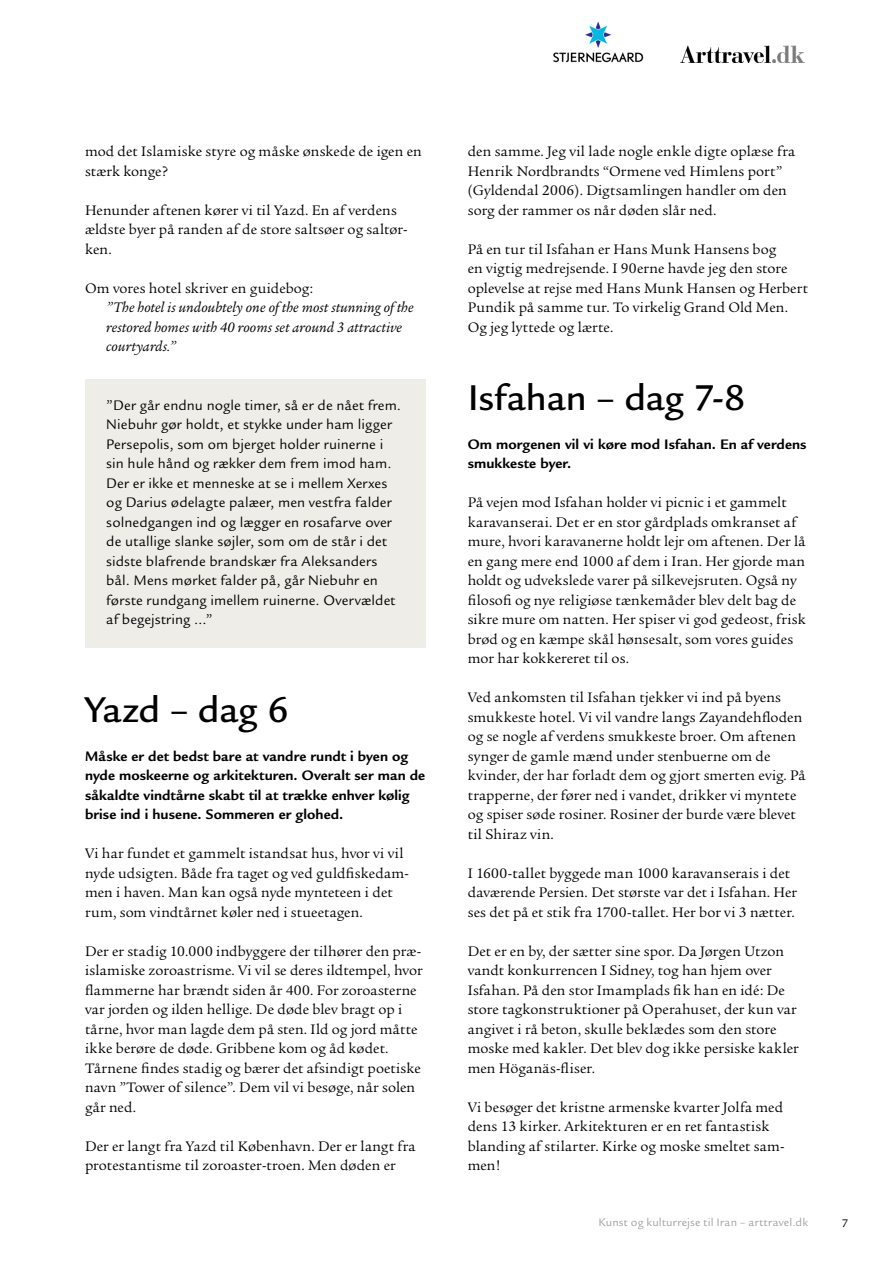
<style>
.page{position:relative;width:893px;height:1263px;background:#fff}
.page>*{position:absolute;margin:0;border:0;box-sizing:border-box;transform-origin:0 0}
.t1{font:500 39px "Legacy Sans";letter-spacing:-.01em;color:#000}
.t2{font:15px/19.5px "Legacy Serif";letter-spacing:.005em;color:#000}
.t3{font:15px/19.5px "Legacy Sans";letter-spacing:.01em;color:#000}
.t4{font:700 15px/19.5px "Legacy Sans";letter-spacing:.005em;color:#000}
.t5{font:italic 15px/19.5px "Legacy Serif";letter-spacing:.01em;color:#000}
.t6{font:12px "Legacy Sans";letter-spacing:.02em;color:#9fa09f}
.t7{font:12px "Legacy Sans";color:#000}
</style>
<div class="page">
<img style="left:553px;top:21px;width:91px;height:42px">
<img style="left:681px;top:45px;width:123px;height:17px">
<div style="left:85px;top:379px;width:340px;height:269px;background:#eeede7"></div>
<p class="t2" style="left:85px;top:142px;width:338px">mod det Islamiske styre og måske ønskede de igen en stærk konge?</p>
<p class="t2" style="left:85px;top:200px;width:324px">Henunder aftenen kører vi til Yazd. En af verdens ældste byer på randen af de store saltsøer og saltør&shy;ken.</p>
<p class="t2" style="left:85px;top:278px;width:230px">Om vores hotel skriver en guidebog:</p>
<p class="t5" style="left:106px;top:298px;width:309px">”The hotel is undoubtely one of the most stunning of the restored homes with 40 rooms set around 3 attractive courtyards.”</p>
<p class="t3" style="left:106px;top:395px;width:296px">”Der går endnu nogle timer, så er de nået frem.<br>Niebuhr gør holdt, et stykke under ham ligger Persepolis, som om bjerget holder ruinerne i sin hule hånd og rækker dem frem imod ham.<br>Der er ikke et menneske at se i mellem Xerxes og Darius ødelagte palæer, men vestfra falder solnedgangen ind og lægger en rosafarve over de utallige slanke søjler, som om de står i det sidste blafrende brandskær fra Aleksanders bål. Mens mørket falder på, går Niebuhr en første rundgang imellem ruinerne. Overvældet af begejstring …”</p>
<h1 class="t1" style="left:85px;top:687px;width:205px">Yazd – dag 6</h1>
<p class="t4" style="left:85px;top:746px;width:342px">Måske er det bedst bare at vandre rundt i byen og nyde moskeerne og arkitekturen. Overalt ser man de såkaldte vindtårne skabt til at trække enhver kølig brise ind i husene. Sommeren er glohed.</p>
<p class="t2" style="left:85px;top:844px;width:325px">Vi har fundet et gammelt istandsat hus, hvor vi vil nyde udsigten. Både fra taget og ved guldfiskedam&shy;men i haven. Man kan også nyde mynteteen i det rum, som vindtårnet køler ned i stueetagen.</p>
<p class="t2" style="left:85px;top:941px;width:339px">Der er stadig 10.000 indbyggere der tilhører den præ&shy;islamiske zoroastrisme. Vi vil se deres ildtempel, hvor flammerne har brændt siden år 400. For zoroasterne var jorden og ilden hellige. De døde blev bragt op i tårne, hvor man lagde dem på sten. Ild og jord måtte ikke berøre de døde. Gribbene kom og åd kødet.<br>Tårnene findes stadig og bærer det afsindigt poetiske navn ”Tower of silence”. Dem vil vi besøge, når solen går ned.</p>
<p class="t2" style="left:85px;top:1136px;width:332px">Der er langt fra Yazd til København. Der er langt fra protestantisme til zoroaster-troen. Men døden er</p>
<p class="t2" style="left:468px;top:142px;width:329px">den samme. Jeg vil lade nogle enkle digte oplæse fra Henrik Nordbrandts “Ormene ved Himlens port” (Gyldendal 2006). Digtsamlingen handler om den sorg der rammer os når døden slår ned.</p>
<p class="t2" style="left:468px;top:239px;width:342px">På en tur til Isfahan er Hans Munk Hansens bog<br>en vigtig medrejsende. I 90erne havde jeg den store oplevelse at rejse med Hans Munk Hansen og Herbert Pundik på samme tur. To virkelig Grand Old Men.<br>Og jeg lyttede og lærte.</p>
<h1 class="t1" style="left:468px;top:375px;width:279px">Isfahan – dag 7-8</h1>
<p class="t4" style="left:468px;top:434px;width:340px">Om morgenen vil vi køre mod Isfahan. En af verdens smukkeste byer.</p>
<p class="t2" style="left:468px;top:493px;width:340px">På vejen mod Isfahan holder vi picnic i et gammelt karavanserai. Det er en stor gårdplads omkranset af mure, hvori karavanerne holdt lejr om aftenen. Der lå en gang mere end 1000 af dem i Iran. Her gjorde man holdt og udvekslede varer på silkevejsruten. Også ny filosofi og nye religiøse tænkemåder blev delt bag de sikre mure om natten. Her spiser vi god gedeost, frisk brød og en kæmpe skål hønsesalt, som vores guides mor har kokkereret til os.</p>
<p class="t2" style="left:468px;top:688px;width:339px">Ved ankomsten til Isfahan tjekker vi ind på byens smukkeste hotel. Vi vil vandre langs Zayandehfloden og se nogle af verdens smukkeste broer. Om aftenen synger de gamle mænd under stenbuerne om de kvinder, der har forladt dem og gjort smerten evig. På trapperne, der fører ned i vandet, drikker vi myntete og spiser søde rosiner. Rosiner der burde være blevet til Shiraz vin.</p>
<p class="t2" style="left:468px;top:863px;width:331px">I 1600-tallet byggede man 1000 karavanserais i det daværende Persien. Det største var det i Isfahan. Her ses det på et stik fra 1700-tallet. Her bor vi 3 nætter.</p>
<p class="t2" style="left:468px;top:941px;width:332px">Det er en by, der sætter sine spor. Da Jørgen Utzon vandt konkurrencen I Sidney, tog han hjem over Isfahan. På den stor Imamplads fik han en idé: De store tagkonstruktioner på Operahuset, der kun var angivet i rå beton, skulle beklædes som den store moske med kakler. Det blev dog ikke persiske kakler men Höganäs-fliser.</p>
<p class="t2" style="left:468px;top:1097px;width:318px">Vi besøger det kristne armenske kvarter Jolfa med dens 13 kirker. Arkitekturen er en ret fantastisk blanding af stilarter. Kirke og moske smeltet sam&shy;men!</p>
<p class="t6" style="left:598px;top:1216px;width:211px">Kunst og kulturrejse til Iran – arttravel.dk</p>
<p class="t7" style="left:842px;top:1216px;width:8px">7</p>
</div>
